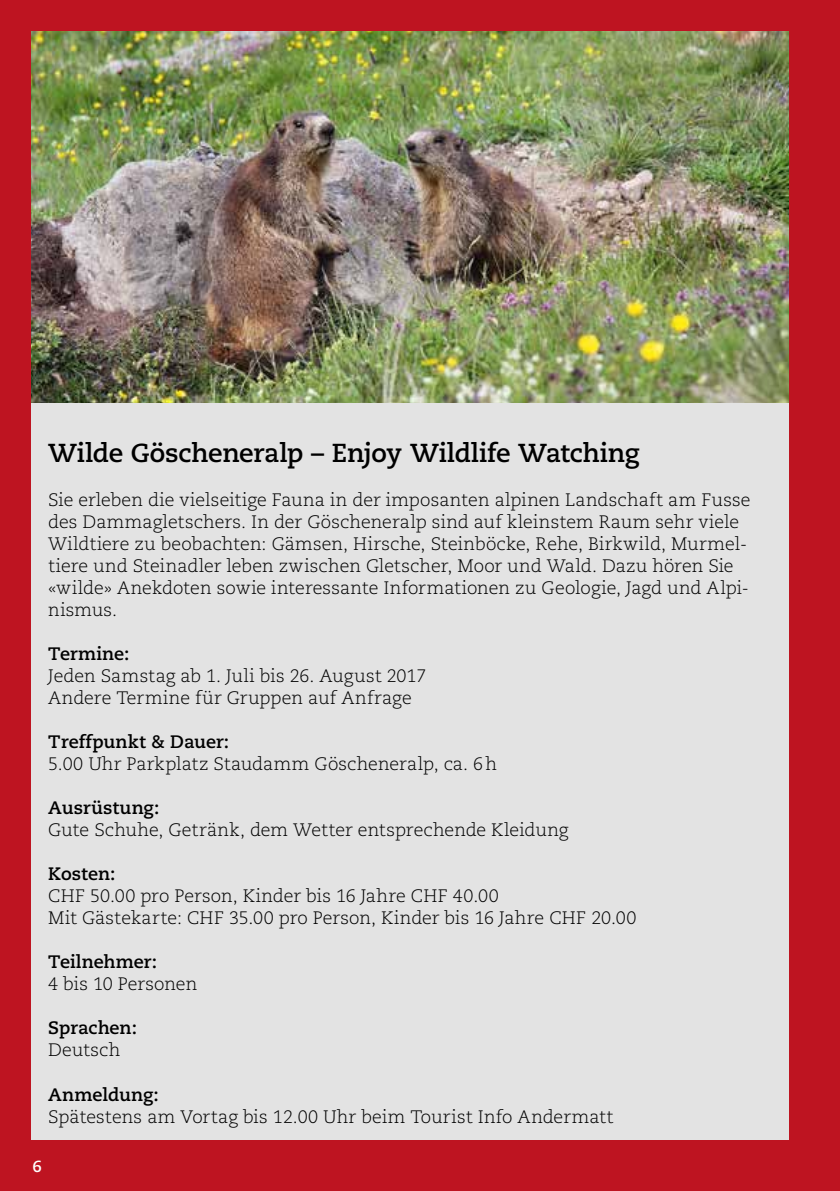
<style>
.page{position:relative;width:840px;height:1191px;background:#fff}
.page>*{position:absolute;margin:0;border:0;box-sizing:border-box;transform-origin:0 0}
.t1{font:700 26px "Caecilia LT Std";letter-spacing:-.01em;color:#000}
.t2{font:300 18px/22px "Caecilia LT Std";letter-spacing:.005em;color:#000}
.t3{font:700 18px "Caecilia LT Std";color:#000}
.t4{font:700 16px "Caecilia LT Std";color:#fff}
</style>
<div class="page">
<div style="left:0;top:0;width:839px;height:1191px;background:#be1421"></div>
<img style="left:31px;top:31px;width:757px;height:372px">
<div style="left:31px;top:403px;width:757px;height:736px;background:#e3e3e3"></div>
<h1 class="t1" style="left:48px;top:438px;width:592px">Wilde Göscheneralp – Enjoy Wildlife Watching</h1>
<p class="t2" style="left:48px;top:489px;width:703px">Sie erleben die vielseitige Fauna in der imposanten alpinen Landschaft am Fusse des Dammagletschers. In der Göscheneralp sind auf kleinstem Raum sehr viele Wildtiere zu beobachten: Gämsen, Hirsche, Steinböcke, Rehe, Birkwild, Murmel&shy;tiere und Steinadler leben zwischen Gletscher, Moor und Wald. Dazu hören Sie «wilde» Anekdoten sowie interessante Informationen zu Geologie, Jagd und Alpi&shy;nismus.</p>
<p class="t3" style="left:48px;top:643px;width:83px">Termine:</p>
<p class="t2" style="left:48px;top:665px;width:379px">Jeden Samstag ab 1. Juli bis 26. August 2017<br>Andere Termine für Gruppen auf Anfrage</p>
<p class="t3" style="left:48px;top:731px;width:182px">Treffpunkt &amp; Dauer:</p>
<p class="t2" style="left:48px;top:753px;width:450px">5.00 Uhr Parkplatz Staudamm Göscheneralp, ca. 6h</p>
<p class="t3" style="left:48px;top:797px;width:113px">Ausrüstung:</p>
<p class="t2" style="left:48px;top:819px;width:521px">Gute Schuhe, Getränk, dem Wetter entsprechende Kleidung</p>
<p class="t3" style="left:48px;top:863px;width:69px">Kosten:</p>
<p class="t2" style="left:48px;top:885px;width:589px">CHF 50.00 pro Person, Kinder bis 16 Jahre CHF 40.00<br>Mit Gästekarte: CHF 35.00 pro Person, Kinder bis 16 Jahre CHF 20.00</p>
<p class="t3" style="left:48px;top:951px;width:110px">Teilnehmer:</p>
<p class="t2" style="left:48px;top:973px;width:151px">4 bis 10 Personen</p>
<p class="t3" style="left:48px;top:1017px;width:90px">Sprachen:</p>
<p class="t2" style="left:48px;top:1039px;width:74px">Deutsch</p>
<p class="t3" style="left:48px;top:1083px;width:112px">Anmeldung:</p>
<p class="t2" style="left:48px;top:1105px;width:566px">Spätestens am Vortag bis 12.00 Uhr beim Tourist Info Andermatt</p>
<p class="t4" style="left:32px;top:1156px;width:11px">6</p>
</div>
